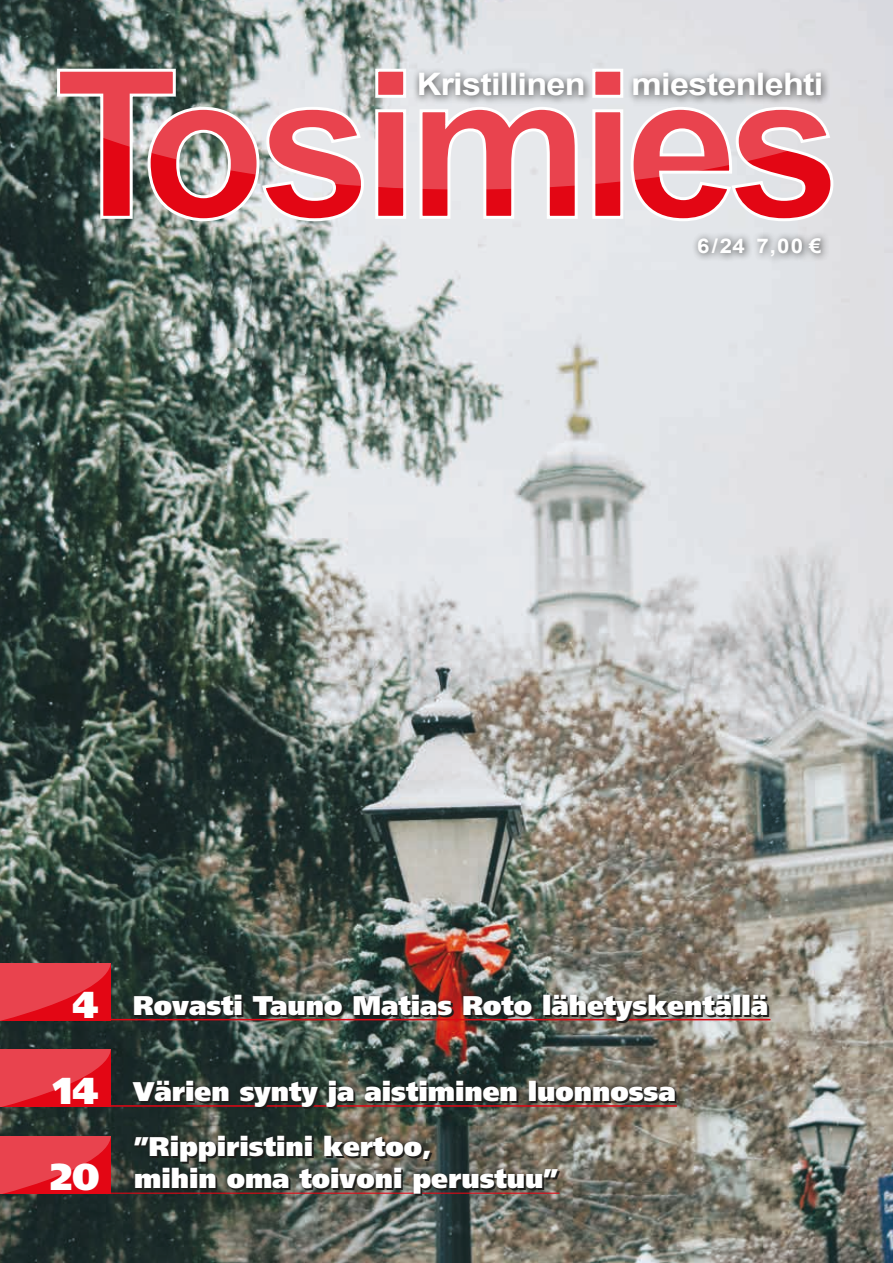
<style>
.page{position:relative;width:893px;height:1263px;background:#fff}
.page>*{position:absolute;margin:0;border:0;box-sizing:border-box;transform-origin:0 0}
.t1{font:900 37.5px "Frutiger";color:#fff}
.t2{font:700 31.05px "Arial";letter-spacing:-.02em;color:#fff;scale:1.1 1}
.t3{font:900 27px/54.4px "Frutiger";color:#fff}
.t4{font:700 20.25px "Arial";color:#fff;scale:1.1 1}
</style>
<div class="page">
<img style="left:0;top:0;width:893px;height:1263px">
<svg style="left:56px;top:67px;width:779px;height:156px;background:#d48a8f"></svg>
<div style="left:412px;top:67px;width:418px;height:39px;background:#1d1d1b;opacity:.8"></div>
<div style="left:691px;top:231px;width:139px;height:33px;background:#1d1d1b;opacity:.8"></div>
<hr style="left:0;top:1019px;width:770px;height:1px;background:#e30614">
<svg style="left:0;top:963px;width:111px;height:57px;background:#e62e3a"></svg>
<hr style="left:0;top:1105px;width:677px;height:2px;background:#e30614">
<svg style="left:0;top:1049px;width:111px;height:57px;background:#e72e3a"></svg>
<hr style="left:0;top:1192px;width:560px;height:2px;background:#e30614">
<svg style="left:0;top:1136px;width:111px;height:57px;background:#e72f3b"></svg>
<div style="left:129px;top:1077px;width:551px;height:34px;background:#1d1d1b;opacity:.75"></div>
<div style="left:130px;top:1131px;width:432px;height:67px;background:#1d1d1b;opacity:.75"></div>
<div style="left:130px;top:991px;width:642px;height:34px;background:#1d1d1b;opacity:.75"></div>
<p class="t2" style="left:417px;top:64px;width:155px">Kristillinen</p>
<p class="t2" style="left:632px;top:64px;width:176px">miestenlehti</p>
<p class="t4" style="left:697px;top:232px;width:115px">6/ 24 7,00 €</p>
<h1 class="t1" style="left:73px;top:982px;width:28px">4</h1>
<h1 class="t1" style="left:53px;top:1067px;width:47px">14</h1>
<h1 class="t1" style="left:50px;top:1154px;width:51px">20</h1>
<p class="t3" style="left:133px;top:978px;width:637px">Rovasti Tauno Matias Roto lähetyskentällä</p>
<p class="t3" style="left:133px;top:1064px;width:544px">Värien synty ja aistiminen luonnossa ”Rippiristini kertoo,</p>
<p class="t3" style="left:134px;top:1151px;width:426px">mihin oma toivoni perustuu”</p>
</div>
